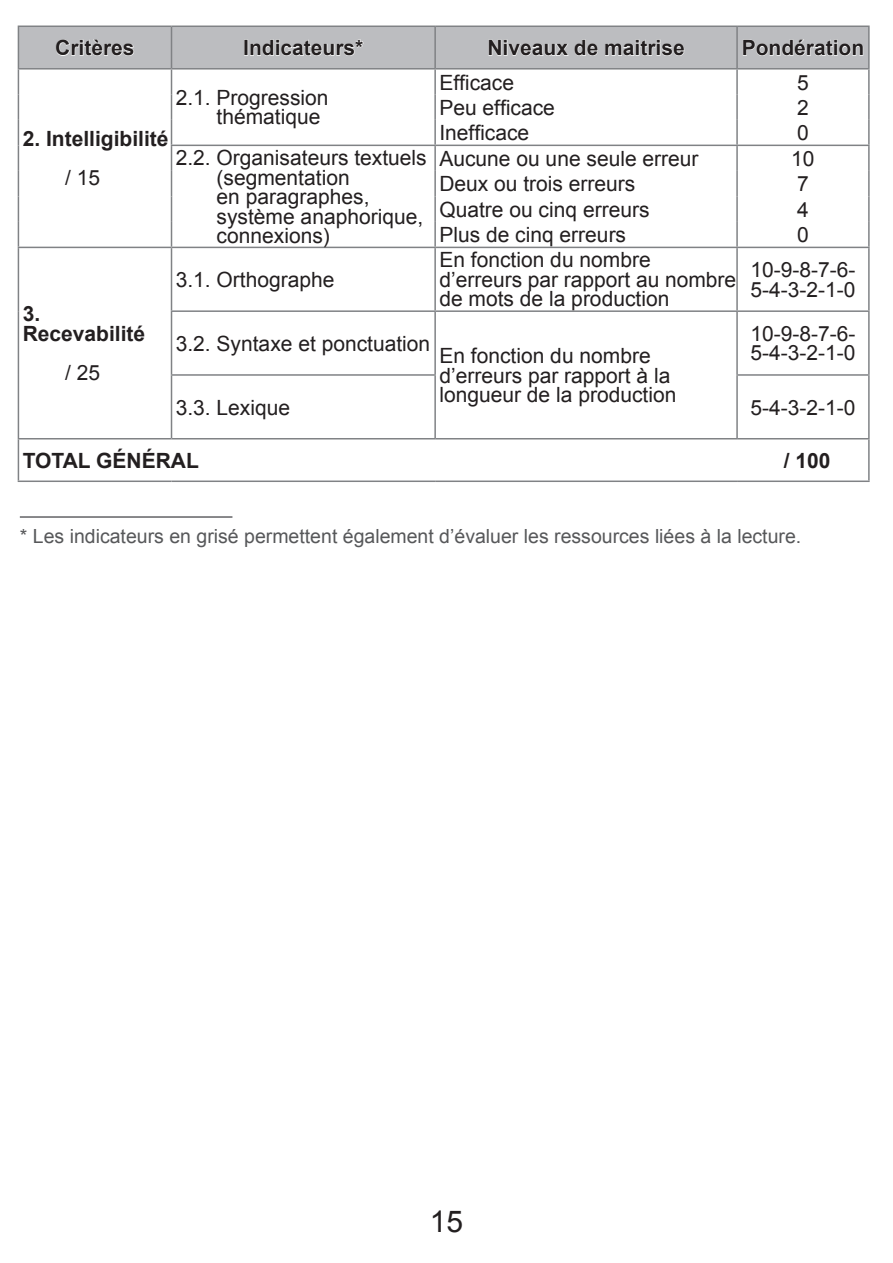
<style>
.page{position:relative;width:893px;height:1263px;background:#fff}
.page>*{position:absolute;margin:0;border:0;box-sizing:border-box;transform-origin:0 0}
.t1{font:30px "Arial";color:#231f20}
.t2{font:21px/19.5px "Arial";color:#231f20}
.t3{font:700 21px "Arial";color:#231f20}
.LEGENDE{font:19.5px "Arial";color:#57585a}
</style>
<div class="page">
<svg style="left:19px;top:248px;width:849px;height:232px"></svg>
<hr style="left:868px;top:70px;width:2px;height:24px;background:#808285">
<hr style="left:868px;top:94px;width:2px;height:26px;background:#808285">
<hr style="left:868px;top:120px;width:2px;height:25px;background:#808285">
<hr style="left:737px;top:145px;width:133px;height:1px;background:#808285">
<hr style="left:868px;top:146px;width:2px;height:25px;background:#808285">
<hr style="left:868px;top:171px;width:2px;height:25px;background:#808285">
<hr style="left:868px;top:196px;width:2px;height:26px;background:#808285">
<hr style="left:868px;top:222px;width:2px;height:25px;background:#808285">
<hr style="left:18px;top:247px;width:153px;height:1px;background:#808285">
<hr style="left:18px;top:248px;width:1px;height:63px;background:#808285">
<hr style="left:18px;top:311px;width:1px;height:64px;background:#808285">
<hr style="left:18px;top:375px;width:1px;height:63px;background:#808285">
<hr style="left:18px;top:438px;width:153px;height:1px;background:#808285">
<hr style="left:18px;top:439px;width:1px;height:41px;background:#808285">
<hr style="left:18px;top:480px;width:153px;height:2px;background:#808285">
<hr style="left:171px;top:480px;width:264px;height:2px;background:#808285">
<hr style="left:171px;top:247px;width:264px;height:1px;background:#808285">
<hr style="left:171px;top:248px;width:1px;height:62px;background:#808285">
<hr style="left:435px;top:247px;width:302px;height:1px;background:#808285">
<hr style="left:434px;top:248px;width:2px;height:62px;background:#808285">
<hr style="left:737px;top:247px;width:133px;height:1px;background:#808285">
<hr style="left:736px;top:248px;width:2px;height:62px;background:#808285">
<hr style="left:868px;top:248px;width:2px;height:62px;background:#808285">
<hr style="left:171px;top:310px;width:264px;height:2px;background:#808285">
<hr style="left:171px;top:312px;width:1px;height:62px;background:#808285">
<hr style="left:435px;top:310px;width:302px;height:2px;background:#808285">
<hr style="left:434px;top:312px;width:2px;height:62px;background:#808285">
<hr style="left:737px;top:310px;width:133px;height:2px;background:#808285">
<hr style="left:736px;top:312px;width:2px;height:62px;background:#808285">
<hr style="left:868px;top:312px;width:2px;height:62px;background:#808285">
<hr style="left:171px;top:374px;width:265px;height:2px;background:#808285">
<hr style="left:171px;top:376px;width:1px;height:62px;background:#808285">
<hr style="left:171px;top:438px;width:264px;height:1px;background:#808285">
<hr style="left:434px;top:376px;width:2px;height:62px;background:#808285">
<hr style="left:736px;top:374px;width:134px;height:2px;background:#808285">
<hr style="left:736px;top:376px;width:2px;height:62px;background:#808285">
<hr style="left:868px;top:376px;width:2px;height:62px;background:#808285">
<hr style="left:435px;top:438px;width:302px;height:1px;background:#808285">
<hr style="left:737px;top:438px;width:133px;height:1px;background:#808285">
<hr style="left:868px;top:439px;width:2px;height:41px;background:#808285">
<hr style="left:435px;top:480px;width:302px;height:2px;background:#808285">
<hr style="left:737px;top:480px;width:133px;height:2px;background:#808285">
<hr style="left:737px;top:26px;width:133px;height:1px;background:#808285">
<hr style="left:868px;top:27px;width:2px;height:41px;background:#808285">
<hr style="left:737px;top:68px;width:133px;height:2px;background:#808285">
<svg style="left:18px;top:26px;width:851px;height:221px"></svg>
<hr style="left:20px;top:516px;width:212px;height:2px;background:#636366">
<p class="t3" style="left:55px;top:34px;width:81px">Critères</p>
<p class="t3" style="left:243px;top:34px;width:122px">Indicateurs*</p>
<p class="t3" style="left:487px;top:34px;width:199px">Niveaux de maitrise</p>
<p class="t3" style="left:742px;top:34px;width:124px">Pondération</p>
<p class="t3" style="left:23px;top:125px;width:147px">2. Intelligibilité</p>
<p class="t2" style="left:65px;top:168px;width:37px">/ 15</p>
<p class="t2" style="left:217px;top:88px;width:114px;text-indent:-41px">2.1. Progression thématique</p>
<p class="t2" style="left:439px;top:73px;width:76px">Efficace</p>
<p class="t2" style="left:797px;top:73px;width:13px">5</p>
<p class="t2" style="left:439px;top:98px;width:117px">Peu efficace</p>
<p class="t2" style="left:797px;top:98px;width:13px">2</p>
<p class="t2" style="left:439px;top:123px;width:91px">Inefficace</p>
<p class="t2" style="left:797px;top:123px;width:13px">0</p>
<p class="t2" style="left:217px;top:148px;width:212px;text-indent:-41px">2.2. Organisateurs textuels (segmentation<br>en paragraphes, système anaphorique, connexions)</p>
<p class="t2" style="left:439px;top:149px;width:261px">Aucune ou une seule erreur</p>
<p class="t2" style="left:791px;top:149px;width:25px">10</p>
<p class="t2" style="left:439px;top:174px;width:198px">Deux ou trois erreurs</p>
<p class="t2" style="left:797px;top:174px;width:13px">7</p>
<p class="t2" style="left:439px;top:200px;width:212px">Quatre ou cinq erreurs</p>
<p class="t2" style="left:797px;top:200px;width:13px">4</p>
<p class="t2" style="left:439px;top:225px;width:188px">Plus de cinq erreurs</p>
<p class="t2" style="left:797px;top:225px;width:13px">0</p>
<p class="t2" style="left:439px;top:250px;width:298px">En fonction du nombre d’erreurs par rapport au nombre de mots de la production</p>
<p class="t2" style="left:750px;top:260px;width:107px">10-9-8-7-6-<br>5-4-3-2-1-0</p>
<p class="t2" style="left:176px;top:270px;width:160px">3.1. Orthographe</p>
<p class="t3" style="left:23px;top:300px;width:19px">3.</p>
<p class="t3" style="left:23px;top:320px;width:124px">Recevabilité</p>
<p class="t2" style="left:65px;top:363px;width:37px">/ 25</p>
<p class="t2" style="left:750px;top:324px;width:107px">10-9-8-7-6-<br>5-4-3-2-1-0</p>
<p class="t2" style="left:176px;top:334px;width:256px">3.2. Syntaxe et ponctuation</p>
<p class="t2" style="left:439px;top:346px;width:238px">En fonction du nombre d’erreurs par rapport à la longueur de la production</p>
<p class="t2" style="left:176px;top:398px;width:116px">3.3. Lexique</p>
<p class="t2" style="left:750px;top:398px;width:107px">5-4-3-2-1-0</p>
<p class="t3" style="left:23px;top:446px;width:178px">TOTAL GÉNÉRAL</p>
<p class="t3" style="left:784px;top:446px;width:48px">/ 100</p>
<p class="LEGENDE" style="left:20px;top:524px;width:783px">* Les indicateurs en grisé permettent également d’évaluer les ressources liées à la lecture.</p>
<h1 class="t1" style="left:430px;top:1202px;width:35px">15</h1>
</div>
